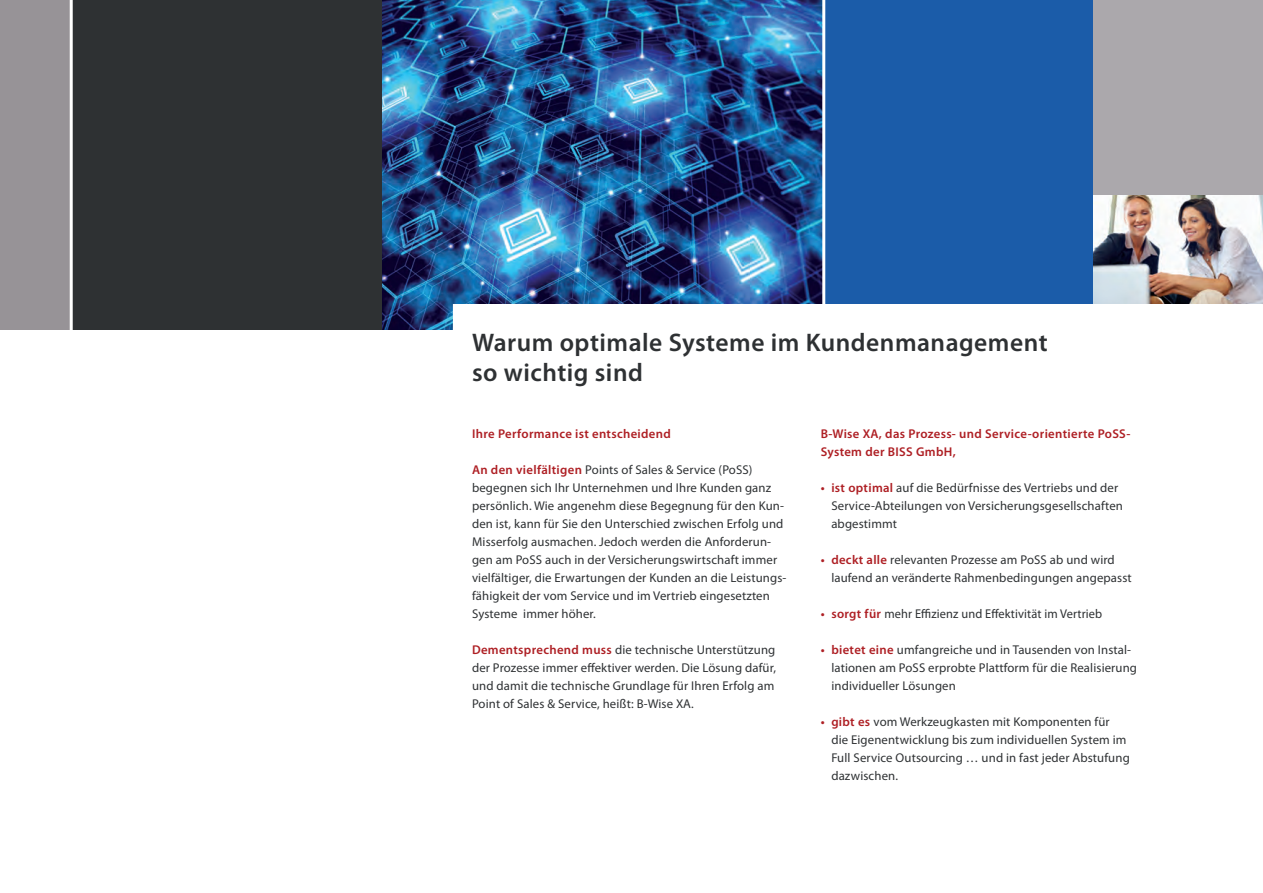
<style>
.page{position:relative;width:1263px;height:893px;background:#fff}
.page>*{position:absolute;margin:0;border:0;box-sizing:border-box;transform-origin:0 0}
.t1{font:600 25.5px/30px "Myriad Pro";letter-spacing:.02em;color:#2e3133}
.t2{font:12.75px/18px "Myriad Pro";letter-spacing:.01em;color:#2e3133}
.t3{font:600 12.75px/18px "Myriad Pro";letter-spacing:.025em;color:#ae1f24}
.s1{font-weight:600;color:#ae1f24}
</style>
<div class="page">
<div style="left:0;top:0;width:488px;height:330px;background:#2e3133"></div>
<img style="left:383px;top:0;width:439px;height:330px">
<div style="left:823px;top:0;width:276px;height:330px;background:#1b5ca9"></div>
<div style="left:1093px;top:0;width:170px;height:196px;background:#aba8ac"></div>
<div style="left:0;top:0;width:71px;height:330px;background:#979397"></div>
<hr style="left:70px;top:0;width:3px;height:348px;background:#fff">
<hr style="left:822px;top:0;width:3px;height:310px;background:#fff">
<img style="left:1093px;top:196px;width:170px;height:108px">
<div style="left:454px;top:305px;width:808px;height:42px;background:#fff"></div>
<h1 class="t1" style="left:472px;top:327px;width:577px">Warum optimale Systeme im Kundenmanagement so wichtig sind</h1>
<p class="t3" style="left:472px;top:424px;width:200px">Ihre Performance ist entscheidend</p>
<p class="t2" style="left:472px;top:460px;width:316px"><span class="s1">An den vielfältigen</span> Points of Sales &amp; Service (PoSS) begegnen sich Ihr Unternehmen und Ihre Kunden ganz persönlich. Wie angenehm diese Begegnung für den Kun&shy;den ist, kann für Sie den Unterschied zwischen Erfolg und Misserfolg ausmachen. Jedoch werden die Anforderun&shy;gen am PoSS auch in der Versicherungswirtschaft immer vielfältiger, die Erwartungen der Kunden an die Leistungs&shy;fähigkeit der vom Service und im Vertrieb eingesetzten Systeme immer höher.</p>
<p class="t2" style="left:472px;top:641px;width:305px"><span class="s1">Dementsprechend muss</span> die technische Unterstützung der Prozesse immer effektiver werden. Die Lösung dafür, und damit die technische Grundlage für Ihren Erfolg am Point of Sales &amp; Service, heißt: B-Wise XA.</p>
<p class="t3" style="left:821px;top:424px;width:311px">B-Wise XA, das Prozess- und Service-orientierte PoSS-<br>System der BISS GmbH,</p>
<p class="t2" style="left:831px;top:479px;width:293px;text-indent:-11px"><span class="s1">• ist optimal</span> auf die Bedürfnisse des Vertriebs und der<br>Service-Abteilungen von Versicherungsgesellschaften abgestimmt</p>
<p class="t2" style="left:831px;top:551px;width:302px;text-indent:-11px"><span class="s1">• deckt alle</span> relevanten Prozesse am PoSS ab und wird laufend an veränderte Rahmenbedingungen angepasst</p>
<p class="t2" style="left:821px;top:604px;width:283px"><span class="s1">• sorgt für</span> mehr Effizienz und Effektivität im Vertrieb</p>
<p class="t2" style="left:831px;top:640px;width:307px;text-indent:-11px"><span class="s1">• bietet eine</span> umfangreiche und in Tausenden von Instal&shy;lationen am PoSS erprobte Plattform für die Realisierung individueller Lösungen</p>
<p class="t2" style="left:831px;top:712px;width:300px;text-indent:-11px"><span class="s1">• gibt es</span> vom Werkzeugkasten mit Komponenten für die Eigenentwicklung bis zum individuellen System im Full Service Outsourcing … und in fast jeder Abstufung dazwischen.</p>
</div>
